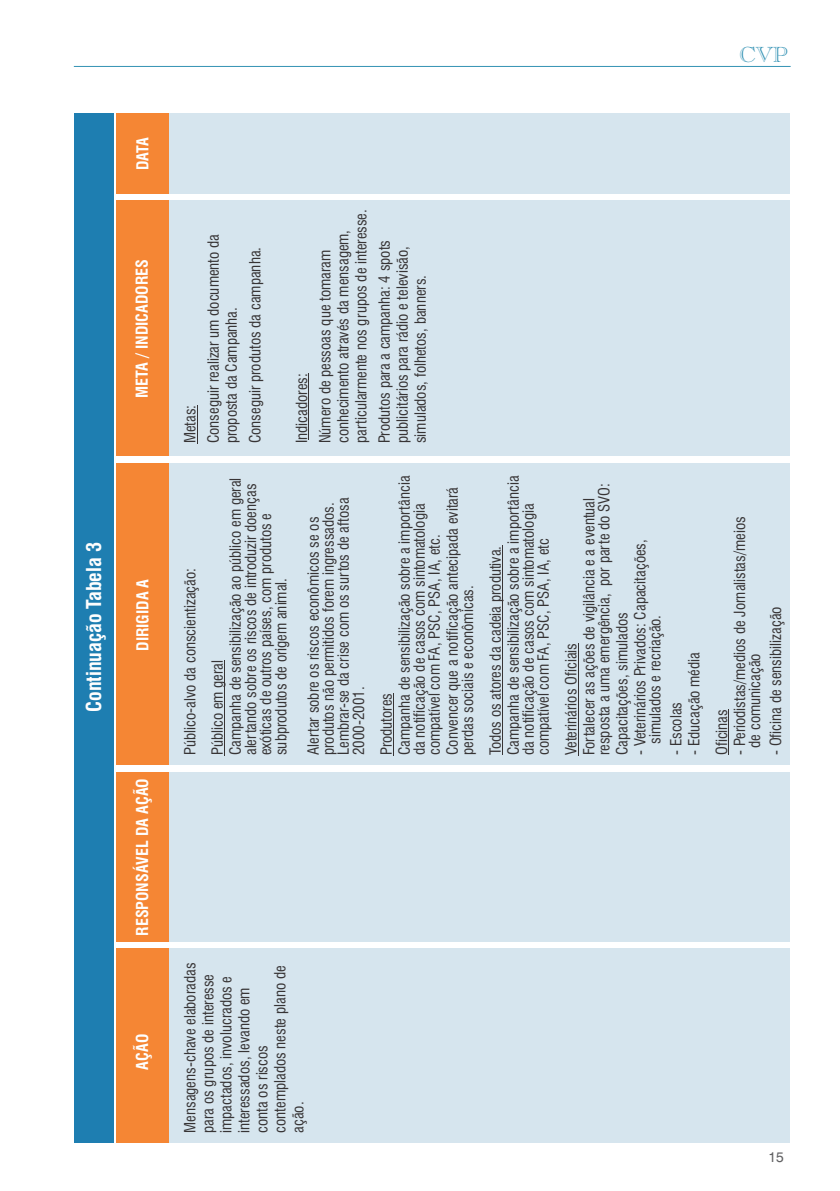
<style>
.page{position:relative;width:840px;height:1191px;background:#fff}
.page>*{position:absolute;margin:0;border:0;box-sizing:border-box;transform-origin:0 0}
.t1{font:21.4px "Caslon Openface BT";color:#3392b4}
.t2{font:700 condensed 20px "Swiss 721 BT";color:#fefefe}
.t3{font:700 condensed 16px "Swiss 721 BT";color:#fefefe}
.t4{font:condensed 15px/18px "Swiss 721 BT";color:#373435}
.t5{font:14px "Swiss 721 BT";color:#606062}
</style>
<div class="page">
<div style="left:169px;top:201px;width:620px;height:255px;background:#d6e5ee"></div>
<div style="left:116px;top:201px;width:53px;height:255px;background:#f58634"></div>
<div style="left:169px;top:463px;width:620px;height:302px;background:#d6e5ee"></div>
<div style="left:169px;top:772px;width:620px;height:169px;background:#d6e5ee"></div>
<div style="left:169px;top:948px;width:620px;height:194px;background:#d6e5ee"></div>
<div style="left:116px;top:463px;width:53px;height:302px;background:#f58634"></div>
<div style="left:116px;top:948px;width:53px;height:194px;background:#f58634"></div>
<div style="left:116px;top:772px;width:53px;height:169px;background:#f58634"></div>
<div style="left:169px;top:113px;width:620px;height:80px;background:#d6e5ee"></div>
<div style="left:116px;top:113px;width:53px;height:80px;background:#f58634"></div>
<div style="left:74px;top:113px;width:39px;height:1029px;background:#1e7eb1"></div>
<hr style="left:224px;top:660px;width:1px;height:95px;background:#373435">
<hr style="left:393px;top:693px;width:1px;height:62px;background:#373435">
<hr style="left:501px;top:546px;width:1px;height:209px;background:#373435">
<hr style="left:577px;top:643px;width:1px;height:112px;background:#373435">
<hr style="left:728px;top:709px;width:1px;height:46px;background:#373435">
<hr style="left:197px;top:405px;width:1px;height:38px;background:#373435">
<hr style="left:308px;top:373px;width:1px;height:67px;background:#373435">
<hr style="left:74px;top:66px;width:716px;height:1px;background:#3392b4">
<p class="t3" style="left:136px;top:170px;width:34px;rotate:-90deg">DATA</p>
<p class="t3" style="left:135px;top:398px;width:140px;rotate:-90deg">META / INDICADORES</p>
<h2 class="t2" style="left:86px;top:712px;width:171px;rotate:-90deg">Continuação Tabela 3</h2>
<p class="t3" style="left:136px;top:651px;width:73px;rotate:-90deg">DIRIGIDA A</p>
<p class="t3" style="left:136px;top:935px;width:159px;rotate:-90deg">RESPONSÁVEL DA AÇÃO</p>
<p class="t3" style="left:136px;top:1069px;width:37px;rotate:-90deg">AÇÃO</p>
<h1 class="t1" style="left:739px;top:46px;width:49px">CVP</h1>
<p class="t4" style="left:335px;top:443px;width:236px;rotate:-90deg">conhecimento através da mensagem, particularmente nos grupos de interesse.</p>
<p class="t4" style="left:180px;top:443px;width:211px;line-height:23.4px;rotate:-90deg">Metas:<br>Conseguir realizar um documento da</p>
<p class="t4" style="left:221px;top:443px;width:198px;line-height:23.4px;rotate:-90deg">proposta da Campanha.<br>Conseguir produtos da campanha.</p>
<p class="t4" style="left:291px;top:443px;width:195px;line-height:23.4px;rotate:-90deg">Indicadores:<br>Número de pessoas que tomaram</p>
<p class="t4" style="left:377px;top:443px;width:205px;rotate:-90deg">Produtos para a campanha: 4 spots publicitários para rádio e televisão, simulados, folhetos, banners.</p>
<p class="t4" style="left:229px;top:755px;width:279px;line-height:15.2px;rotate:-90deg">Campanha de sensibilização ao público em geral alertando sobre os riscos de introduzir doenças exóticas de outros países, com produtos e subprodutos de origem animal.</p>
<p class="t4" style="left:177px;top:755px;width:188px;line-height:27.6px;rotate:-90deg">Público-alvo da conscientização:<br>Público em geral</p>
<p class="t4" style="left:307px;top:755px;width:259px;line-height:15.2px;rotate:-90deg">Alertar sobre os riscos econômicos se os produtos não permitidos forem ingressados.<br>Lembrar-se da crise com os surtos de aftosa 2000-2001.</p>
<p class="t4" style="left:446px;top:755px;width:270px;line-height:15.2px;rotate:-90deg">Convencer que a notificação antecipada evitará perdas sociais e econômicas.</p>
<p class="t4" style="left:487px;top:755px;width:281px;rotate:-90deg">Todos os atores da cadeia produtiva.<br>Campanha de sensibilização sobre a importância</p>
<p class="t4" style="left:378px;top:755px;width:281px;rotate:-90deg">Produtores<br>Campanha de sensibilização sobre a importância</p>
<p class="t4" style="left:596px;top:755px;width:273px;rotate:-90deg">resposta a uma emergência, por parte do SVO:<br>Capacitações, simulados</p>
<p class="t4" style="left:522px;top:755px;width:253px;line-height:15.2px;rotate:-90deg">da notificação de casos com sintomatologia compatível com FA, PSC, PSA, IA, etc</p>
<p class="t4" style="left:563px;top:755px;width:259px;rotate:-90deg">Veterinários Oficiais<br>Fortalecer as ações de vigilância e a eventual</p>
<p class="t4" style="left:413px;top:755px;width:253px;line-height:15.2px;rotate:-90deg">da notificação de casos com sintomatologia compatível com FA, PSC, PSA, IA, etc.</p>
<p class="t4" style="left:733px;top:747px;width:233px;line-height:15px;text-indent:-7px;rotate:-90deg">- Periodistas/medios de Jornalistas/meios de comunicação</p>
<p class="t4" style="left:634px;top:744px;width:206px;line-height:15px;text-indent:-11px;rotate:-90deg">- Veterinários Privados: Capacitações, simulados e recriação.</p>
<p class="t4" style="left:767px;top:755px;width:150px;rotate:-90deg">- Oficina de sensibilização</p>
<p class="t4" style="left:681px;top:755px;width:104px;line-height:27.6px;rotate:-90deg">- Educação média<br>Oficinas</p>
<p class="t4" style="left:668px;top:755px;width:55px;rotate:-90deg">- Escolas</p>
<p class="t4" style="left:182px;top:1132px;width:172px;rotate:-90deg">Mensagens-chave elaboradas para os grupos de interesse impactados, involucrados e interessados, levando em conta os riscos contemplados neste plano de ação.</p>
<p class="t5" style="left:768px;top:1151px;width:17px">15</p>
</div>
